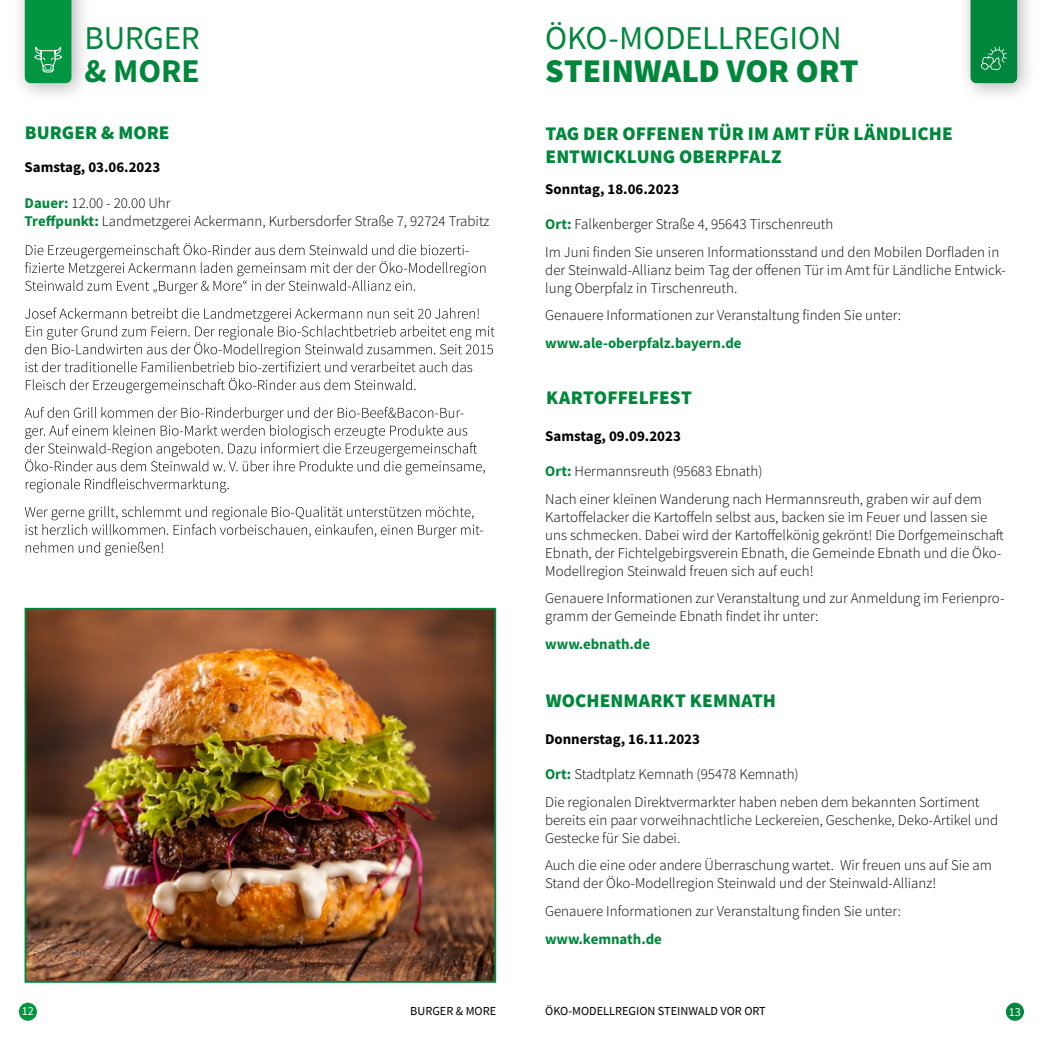
<style>
.page{position:relative;width:1042px;height:1042px;background:#fff}
.page>*{position:absolute;margin:0;border:0;box-sizing:border-box;transform-origin:0 0}
.t1{font:33.25px "Source Sans Pro";letter-spacing:-.005em;color:#00873c}
.t2{font:900 33.25px "Source Sans Pro";color:#00873c}
.t3{font:700 33.25px "Source Sans Pro";color:#00873c}
.t4{font:900 19.25px/23.1px "Source Sans Pro";letter-spacing:.005em;color:#00873c}
.t5{font:300 14.88px/17.8px "Source Sans Pro";color:#000}
.t6{font:700 14.88px "Source Sans Pro";color:#000}
.t7{font:700 14.88px "Source Sans Pro";color:#00873c}
.t8{font:12.25px "Source Sans Pro";color:#000}
.t9{font:12.25px "Source Sans Pro";color:#fff}
.s1{font-weight:700;color:#00873c}
</style>
<div class="page">
<div style="left:1006px;top:1002px;width:18px;height:19px;background:#00873c;border-radius:50%"></div>
<div style="left:957px;top:0;width:80px;height:103px;background:#000;opacity:.28"></div>
<div style="left:12px;top:0;width:80px;height:103px;background:#000;opacity:.28"></div>
<svg style="left:25px;top:0;width:46px;height:83px;background:#0b9a49"></svg>
<div style="left:19px;top:1002px;width:18px;height:19px;background:#009641;border-radius:50%"></div>
<img style="left:28px;top:611px;width:465px;height:369px">
<div style="left:25px;top:608px;width:471px;height:375px;border:2px solid #00873c"></div>
<svg style="left:25px;top:506px;width:458px;height:50px"></svg>
<svg style="left:25px;top:407px;width:460px;height:85px"></svg>
<svg style="left:26px;top:378px;width:389px;height:15px"></svg>
<svg style="left:25px;top:308px;width:470px;height:64px"></svg>
<svg style="left:25px;top:243px;width:460px;height:51px"></svg>
<svg style="left:970px;top:0;width:47px;height:83px;background:#0a8b43"></svg>
<h1 class="t1" style="left:84px;top:16px;width:117px">BURGER</h1>
<h1 class="t3" style="left:84px;top:48px;width:117px">&amp; MORE</h1>
<p class="t4" style="left:25px;top:121px;width:146px">BURGER &amp; MORE</p>
<p class="t6" style="left:25px;top:157px;width:137px">Samstag, 03.06.2023</p>
<p class="t5" style="left:25px;top:194px;width:466px"><span class="s1">Dauer:</span> 12.00 - 20.00 Uhr<br><span class="s1">Treffpunkt:</span> Landmetzgerei Ackermann, Kurbersdorfer Straße 7, 92724 Trabitz</p>
<h1 class="t1" style="left:545px;top:16px;width:298px">ÖKO-MODELLREGION</h1>
<h1 class="t2" style="left:545px;top:48px;width:315px">STEINWALD VOR ORT</h1>
<p class="t4" style="left:545px;top:122px;width:409px">TAG DER OFFENEN TÜR IM AMT FÜR LÄNDLICHE<br>ENTWICKLUNG OBERPFALZ</p>
<p class="t6" style="left:545px;top:178px;width:135px">Sonntag, 18.06.2023</p>
<p class="t5" style="left:545px;top:210px;width:455px;line-height:27.8px"><span class="s1">Ort:</span> Falkenberger Straße 4, 95643 Tirschenreuth<br>Im Juni finden Sie unseren Informationsstand und den Mobilen Dorfladen in</p>
<p class="t5" style="left:545px;top:261px;width:462px">der Steinwald-Allianz beim Tag der offenen Tür im Amt für Ländliche Entwick&shy;lung Oberpfalz in Tirschenreuth.</p>
<p class="t5" style="left:545px;top:307px;width:357px">Genauere Informationen zur Veranstaltung finden Sie unter:</p>
<p class="t7" style="left:545px;top:333px;width:198px">www.ale-oberpfalz.bayern.de</p>
<p class="t4" style="left:546px;top:386px;width:147px">KARTOFFELFEST</p>
<p class="t6" style="left:545px;top:425px;width:137px">Samstag, 09.09.2023</p>
<p class="t5" style="left:545px;top:457px;width:438px;line-height:27.8px"><span class="s1">Ort:</span> Hermannsreuth (95683 Ebnath)<br>Nach einer kleinen Wanderung nach Hermannsreuth, graben wir auf dem</p>
<p class="t5" style="left:545px;top:508px;width:460px">Kartoffelacker die Kartoffeln selbst aus, backen sie im Feuer und lassen sie uns schmecken. Dabei wird der Kartoffelkönig gekrönt! Die Dorfgemeinschaft Ebnath, der Fichtelgebirgsverein Ebnath, die Gemeinde Ebnath und die Öko-Modellregion Steinwald freuen sich auf euch!</p>
<p class="t5" style="left:545px;top:589px;width:461px">Genauere Informationen zur Veranstaltung und zur Anmeldung im Ferienpro&shy;gramm der Gemeinde Ebnath findet ihr unter:</p>
<p class="t7" style="left:545px;top:634px;width:106px">www.ebnath.de</p>
<p class="t4" style="left:546px;top:688px;width:232px">WOCHENMARKT KEMNATH</p>
<p class="t6" style="left:545px;top:728px;width:156px">Donnerstag, 16.11.2023</p>
<p class="t5" style="left:545px;top:760px;width:436px;line-height:27.8px"><span class="s1">Ort:</span> Stadtplatz Kemnath (95478 Kemnath)<br>Die regionalen Direktvermarkter haben neben dem bekannten Sortiment</p>
<p class="t5" style="left:545px;top:811px;width:455px">bereits ein paar vorweihnachtliche Leckereien, Geschenke, Deko-Artikel und<br>Gestecke für Sie dabei.</p>
<p class="t5" style="left:545px;top:856px;width:448px">Auch die eine oder andere Überraschung wartet. Wir freuen uns auf Sie am<br>Stand der Öko-Modellregion Steinwald und der Steinwald-Allianz!</p>
<p class="t5" style="left:545px;top:902px;width:357px">Genauere Informationen zur Veranstaltung finden Sie unter:</p>
<p class="t7" style="left:545px;top:929px;width:118px">www.kemnath.de</p>
<p class="t8" style="left:545px;top:1003px;width:222px">ÖKO-MODELLREGION STEINWALD VOR ORT</p>
<p class="t9" style="left:22px;top:1003px;width:14px">12</p>
<p class="t9" style="left:1009px;top:1003px;width:14px">13</p>
<p class="t8" style="left:410px;top:1003px;width:87px">BURGER &amp; MORE</p>
</div>
